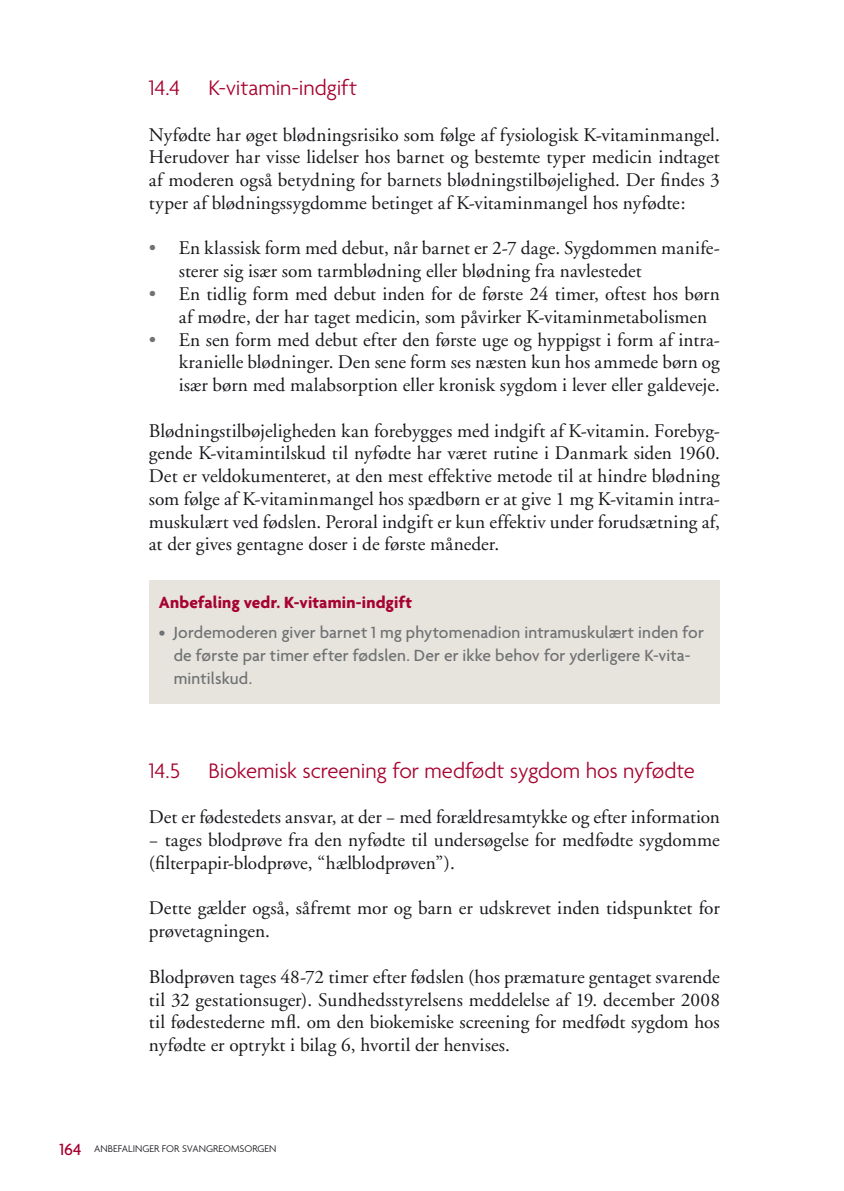
<style>
.page{position:relative;width:844px;height:1191px;background:#fff}
.page>*{position:absolute;margin:0;border:0;box-sizing:border-box;transform-origin:0 0}
.t1{font:300 22.75px "Agenda";color:#a7022f}
.t2{font:19.25px/22.8px "Adobe Garamond";letter-spacing:.005em;color:#1a171c;text-align:justify}
.t3{font:500 17.5px/22.8px "Agenda";letter-spacing:.01em;color:#707173}
.t4{font:700 17.5px "Agenda";letter-spacing:.01em;color:#a7022f}
.t5{font:300 10.5px "Agenda";color:#1a171c}
.s1{color:#707173}
.s2{font-weight:500;font-size:17.5px;color:#a7022f}
</style>
<div class="page">
<div style="left:149px;top:580px;width:570px;height:124px;background:#e6e4dd"></div>
<p class="t1" style="left:149px;top:74px;width:33px">14.4</p>
<p class="t1" style="left:208px;top:74px;width:150px">K-vitamin-indgift</p>
<p class="t2" style="left:149px;top:124px;width:572px">Nyfødte har øget blødningsrisiko som følge af fysiologisk K-vitaminmangel.<br>Herudover har visse lidelser hos barnet og bestemte typer medicin indtaget af moderen også betydning for barnets blødningstilbøjelighed. Der findes 3 typer af blødningssygdomme betinget af K-vitaminmangel hos nyfødte:</p>
<p class="t2" style="left:179px;top:237px;width:542px;text-indent:-30px"><span class="s1">•</span> En klassisk form med debut, når barnet er 2-7 dage. Sygdommen manife&shy;sterer sig især som tarmblødning eller blødning fra navlestedet</p>
<p class="t2" style="left:179px;top:283px;width:542px;text-indent:-30px"><span class="s1">•</span> En tidlig form med debut inden for de første 24 timer, oftest hos børn af mødre, der har taget medicin, som påvirker K-vitaminmetabolismen</p>
<p class="t2" style="left:179px;top:328px;width:542px;text-indent:-30px"><span class="s1">•</span> En sen form med debut efter den første uge og hyppigst i form af intra&shy;kranielle blødninger. Den sene form ses næsten kun hos ammede børn og især børn med malabsorption eller kronisk sygdom i lever eller galdeveje.</p>
<p class="t2" style="left:149px;top:419px;width:572px">Blødningstilbøjeligheden kan forebygges med indgift af K-vitamin. Forebyg&shy;gende K-vitamintilskud til nyfødte har været rutine i Danmark siden 1960.<br>Det er veldokumenteret, at den mest effektive metode til at hindre blødning som følge af K-vitaminmangel hos spædbørn er at give 1 mg K-vitamin intra&shy;muskulært ved fødslen. Peroral indgift er kun effektiv under forudsætning af, at der gives gentagne doser i de første måneder.</p>
<p class="t4" style="left:159px;top:592px;width:254px">Anbefaling vedr. K-vitamin-indgift</p>
<p class="t3" style="left:174px;top:621px;width:531px;text-indent:-15px">• Jordemoderen giver barnet 1 mg phytomenadion intramuskulært inden for de første par timer efter fødslen. Der er ikke behov for yderligere K-vita&shy;mintilskud.</p>
<p class="t1" style="left:149px;top:757px;width:547px">14.5 Biokemisk screening for medfødt sygdom hos nyfødte</p>
<p class="t2" style="left:149px;top:806px;width:572px">Det er fødestedets ansvar, at der − med forældresamtykke og efter information − tages blodprøve fra den nyfødte til undersøgelse for medfødte sygdomme (filterpapir-blodprøve, “hælblodprøven”).</p>
<p class="t2" style="left:149px;top:897px;width:572px">Dette gælder også, såfremt mor og barn er udskrevet inden tidspunktet for prøvetagningen.</p>
<p class="t2" style="left:149px;top:965px;width:572px">Blodprøven tages 48-72 timer efter fødslen (hos præmature gentaget svarende til 32 gestationsuger). Sundhedsstyrelsens meddelelse af 19. december 2008 til fødestederne mfl. om den biokemiske screening for medfødt sygdom hos nyfødte er optrykt i bilag 6, hvortil der henvises.</p>
<p class="t5" style="left:60px;top:1142px;width:218px"><span class="s2">164</span> anbefalinger for svangreomsorgen</p>
</div>
